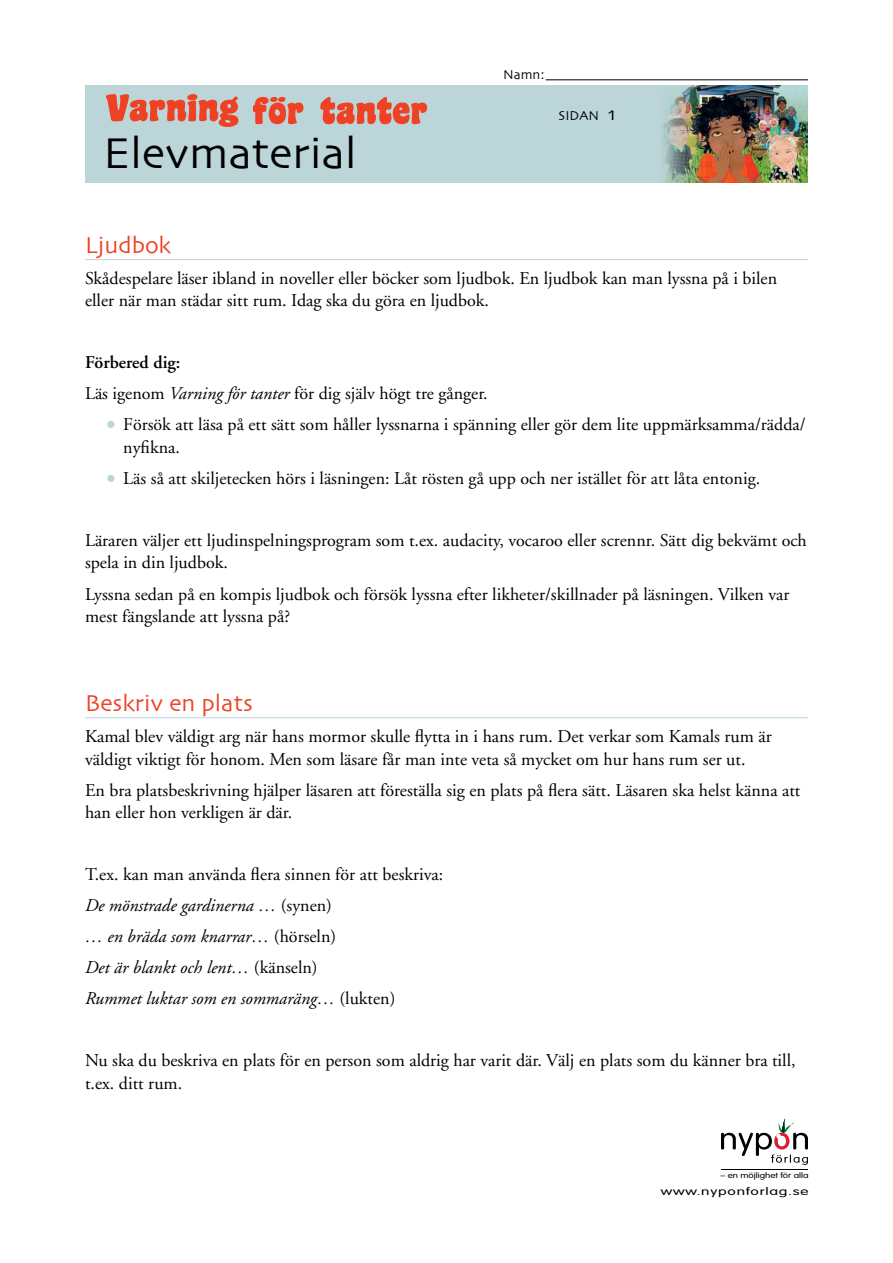
<style>
.page{position:relative;width:893px;height:1263px;background:#fff}
.page>*{position:absolute;margin:0;border:0;box-sizing:border-box;transform-origin:0 0}
.t1{font:45px "Skia";color:#000}
.mellemrubrik{font:24px "Skia";color:#ef4123}
.brødtekst{font:18px/22.5px "Adobe Garamond";color:#000}
.punkter{font:18px/22.5px "Adobe Garamond";color:#000}
.brødtekst-2{font:italic 18px "Adobe Garamond";color:#000}
.brødtekst_fed{font:600 18px "Adobe Garamond";color:#000}
.brødtekst_fed-2{font:13.5px "Skia";color:#000}
.t2{font:300 10.5px "VAG Rounded";letter-spacing:.05em;color:#000;scale:1.48 1}
.t3{font:300 7.65px "VAG Rounded";letter-spacing:-.005em;color:#000;scale:1.28 1}
.s1{font-size:19.5px}
.s2{font-style:italic}
.s3{font-size:25.5px;color:#bbd5d9}
.s4{font-style:normal}
</style>
<div class="page">
<div style="left:85px;top:85px;width:723px;height:98px;background:#bbd5d9"></div>
<img style="left:662px;top:85px;width:146px;height:98px">
<svg style="left:253px;top:97px;width:174px;height:27px"></svg>
<svg style="left:106px;top:94px;width:132px;height:33px"></svg>
<svg style="left:721px;top:1118px;width:87px;height:47px"></svg>
<hr style="left:721px;top:1170px;width:87px;height:1px;background:#000">
<hr style="left:546px;top:79px;width:262px;height:1px;background:#000">
<hr style="left:85px;top:259px;width:723px;height:1px;background:#bbd5d9">
<hr style="left:85px;top:717px;width:723px;height:1px;background:#bbd5d9">
<h1 class="t1" style="left:103px;top:126px;width:255px">Elevmaterial</h1>
<p class="brødtekst_fed-2" style="left:503px;top:67px;width:43px">Namn:</p>
<p class="brødtekst_fed-2" style="left:559px;top:107px;width:58px">SIDAN <span class="s1">1</span></p>
<p class="mellemrubrik" style="left:85px;top:231px;width:88px">Ljudbok</p>
<p class="brødtekst" style="left:85px;top:267px;width:694px">Skådespelare läser ibland in noveller eller böcker som ljudbok. En ljudbok kan man lyssna på i bilen eller när man städar sitt rum. Idag ska du göra en ljudbok.</p>
<p class="brødtekst_fed" style="left:85px;top:353px;width:97px">Förbered dig:</p>
<p class="brødtekst" style="left:85px;top:383px;width:404px">Läs igenom <span class="s2">Varning för tanter</span> för dig själv högt tre gånger.</p>
<p class="punkter" style="left:123px;top:414px;width:684px;text-indent:-17px"><span class="s3">•</span> Försök att läsa på ett sätt som håller lyssnarna i spänning eller gör dem lite uppmärksamma/rädda/ nyfikna.</p>
<p class="punkter" style="left:106px;top:467px;width:655px"><span class="s3">•</span> Läs så att skiljetecken hörs i läsningen: Låt rösten gå upp och ner istället för att låta entonig.</p>
<p class="brødtekst" style="left:85px;top:529px;width:723px">Läraren väljer ett ljudinspelningsprogram som t.ex. audacity, vocaroo eller scrennr. Sätt dig bekvämt och spela in din ljudbok.</p>
<p class="brødtekst" style="left:85px;top:583px;width:706px">Lyssna sedan på en kompis ljudbok och försök lyssna efter likheter/skillnader på läsningen. Vilken var mest fängslande att lyssna på?</p>
<p class="mellemrubrik" style="left:85px;top:689px;width:169px">Beskriv en plats</p>
<p class="brødtekst" style="left:85px;top:725px;width:688px">Kamal blev väldigt arg när hans mormor skulle flytta in i hans rum. Det verkar som Kamals rum är väldigt viktigt för honom. Men som läsare får man inte veta så mycket om hur hans rum ser ut.</p>
<p class="brødtekst" style="left:85px;top:779px;width:717px">En bra platsbeskrivning hjälper läsaren att föreställa sig en plats på flera sätt. Läsaren ska helst känna att han eller hon verkligen är där.</p>
<p class="brødtekst" style="left:85px;top:863px;width:360px">T.ex. kan man använda flera sinnen för att beskriva:</p>
<p class="brødtekst-2" style="left:85px;top:896px;width:249px">De mönstrade gardinerna … <span class="s4">(synen)</span></p>
<p class="brødtekst-2" style="left:85px;top:927px;width:253px">… en bräda som knarrar… <span class="s4">(hörseln)</span></p>
<p class="brødtekst-2" style="left:85px;top:958px;width:234px">Det är blankt och lent… <span class="s4">(känseln)</span></p>
<p class="brødtekst-2" style="left:85px;top:989px;width:312px">Rummet luktar som en sommaräng… <span class="s4">(lukten)</span></p>
<p class="brødtekst" style="left:85px;top:1049px;width:712px">Nu ska du beskriva en plats för en person som aldrig har varit där. Välj en plats som du känner bra till, t.ex. ditt rum.</p>
<p class="t3" style="left:720px;top:1170px;width:70px">– en möjlighet för alla</p>
<p class="t2" style="left:661px;top:1185px;width:101px">www.nyponforlag.se</p>
</div>
